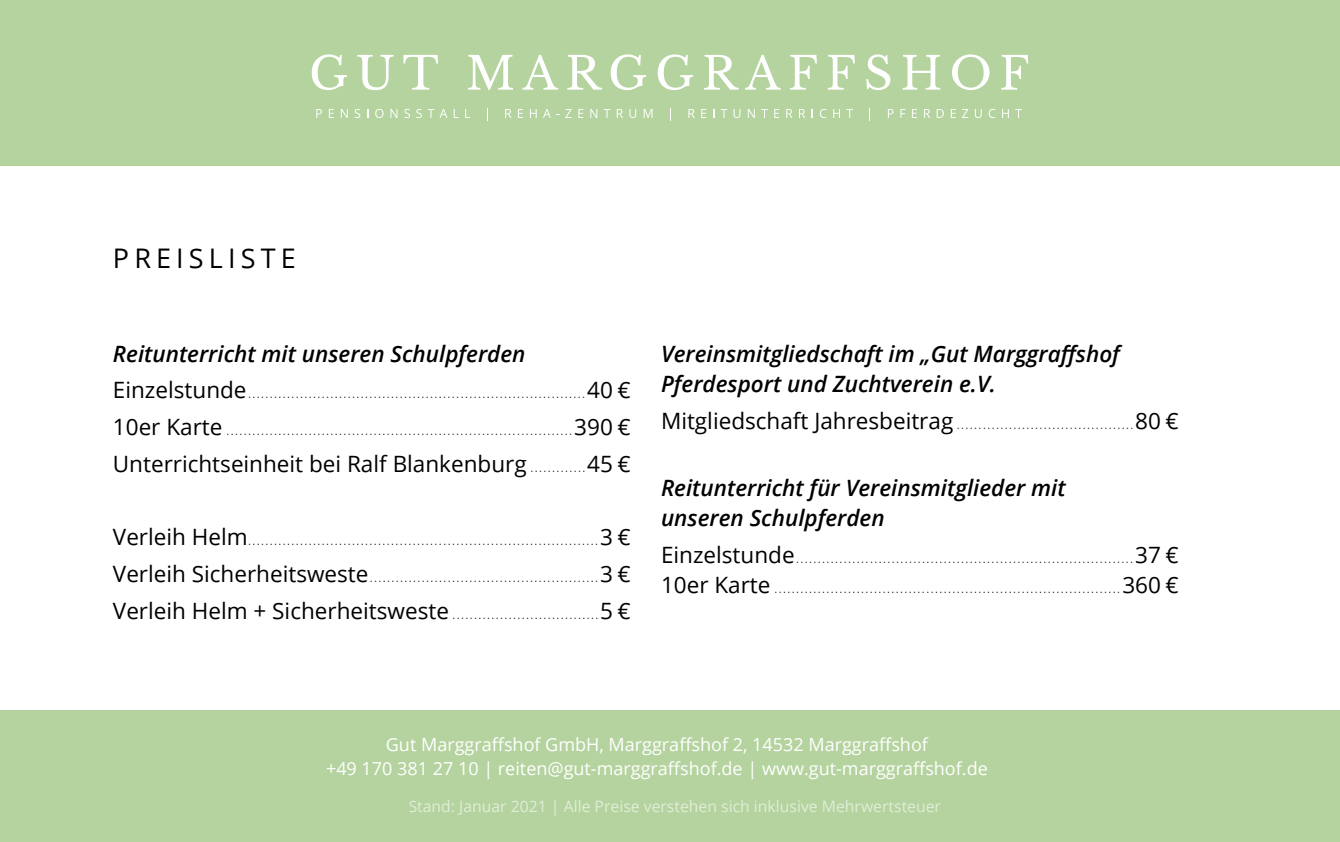
<style>
.page{position:relative;width:1340px;height:842px;background:#fff}
.page>*{position:absolute;margin:0;border:0;box-sizing:border-box;transform-origin:0 0}
.t1{font:27px "Open Sans";letter-spacing:.19em;color:#000}
.t2{font:italic 600 22.5px/30.4px "Open Sans";color:#000}
.t3{font:22.5px "Open Sans";color:#000}
.t4{font:100 20.25px/36.7px "Roboto";color:#000}
.t5{font:18px/24.8px "Open Sans";color:#fff;text-align:center}
.t6{font:15.75px "Open Sans";color:#fff}
.s1{font-family:"Open Sans";font-weight:400;font-size:22.5px}
.s2{font-family:"Roboto";font-weight:100;font-size:20.25px}
</style>
<div class="page">
<div style="left:0;top:0;width:1339px;height:166px;background:#b4d39e"></div>
<svg style="left:312px;top:54px;width:35px;height:36px"></svg>
<svg style="left:357px;top:55px;width:36px;height:35px"></svg>
<svg style="left:403px;top:55px;width:35px;height:35px"></svg>
<svg style="left:468px;top:55px;width:45px;height:35px"></svg>
<svg style="left:522px;top:55px;width:36px;height:35px"></svg>
<svg style="left:567px;top:55px;width:35px;height:35px"></svg>
<svg style="left:610px;top:54px;width:36px;height:36px"></svg>
<svg style="left:657px;top:54px;width:36px;height:36px"></svg>
<svg style="left:704px;top:55px;width:34px;height:35px"></svg>
<svg style="left:745px;top:55px;width:35px;height:35px"></svg>
<svg style="left:789px;top:55px;width:28px;height:35px"></svg>
<svg style="left:827px;top:55px;width:27px;height:35px"></svg>
<svg style="left:866px;top:54px;width:24px;height:36px"></svg>
<svg style="left:902px;top:55px;width:38px;height:35px"></svg>
<svg style="left:952px;top:54px;width:37px;height:36px"></svg>
<svg style="left:1001px;top:55px;width:27px;height:35px"></svg>
<svg style="left:316px;top:109px;width:6px;height:9px"></svg>
<svg style="left:329px;top:109px;width:5px;height:9px"></svg>
<svg style="left:341px;top:109px;width:7px;height:9px"></svg>
<svg style="left:355px;top:109px;width:5px;height:9px"></svg>
<svg style="left:375px;top:109px;width:8px;height:9px"></svg>
<svg style="left:390px;top:109px;width:7px;height:9px"></svg>
<svg style="left:404px;top:109px;width:6px;height:9px"></svg>
<svg style="left:416px;top:109px;width:31px;height:9px"></svg>
<svg style="left:453px;top:109px;width:5px;height:9px"></svg>
<svg style="left:465px;top:109px;width:5px;height:9px"></svg>
<svg style="left:487px;top:108px;width:1px;height:13px"></svg>
<svg style="left:505px;top:109px;width:6px;height:9px"></svg>
<svg style="left:518px;top:109px;width:5px;height:9px"></svg>
<svg style="left:530px;top:109px;width:6px;height:9px"></svg>
<svg style="left:543px;top:109px;width:16px;height:9px"></svg>
<svg style="left:565px;top:109px;width:6px;height:9px"></svg>
<svg style="left:578px;top:109px;width:5px;height:9px"></svg>
<svg style="left:590px;top:109px;width:7px;height:9px"></svg>
<svg style="left:603px;top:109px;width:7px;height:9px"></svg>
<svg style="left:616px;top:109px;width:7px;height:9px"></svg>
<svg style="left:629px;top:109px;width:7px;height:9px"></svg>
<svg style="left:643px;top:109px;width:9px;height:9px"></svg>
<svg style="left:670px;top:108px;width:1px;height:13px"></svg>
<svg style="left:688px;top:109px;width:6px;height:9px"></svg>
<svg style="left:701px;top:109px;width:5px;height:9px"></svg>
<svg style="left:720px;top:109px;width:7px;height:9px"></svg>
<svg style="left:733px;top:109px;width:7px;height:9px"></svg>
<svg style="left:747px;top:109px;width:7px;height:9px"></svg>
<svg style="left:761px;top:109px;width:7px;height:9px"></svg>
<svg style="left:774px;top:109px;width:5px;height:9px"></svg>
<svg style="left:786px;top:109px;width:6px;height:9px"></svg>
<svg style="left:799px;top:109px;width:6px;height:9px"></svg>
<svg style="left:819px;top:109px;width:7px;height:9px"></svg>
<svg style="left:833px;top:109px;width:7px;height:9px"></svg>
<svg style="left:846px;top:109px;width:7px;height:9px"></svg>
<svg style="left:869px;top:108px;width:1px;height:13px"></svg>
<svg style="left:887px;top:109px;width:6px;height:9px"></svg>
<svg style="left:900px;top:109px;width:5px;height:9px"></svg>
<svg style="left:912px;top:109px;width:4px;height:9px"></svg>
<svg style="left:924px;top:109px;width:6px;height:9px"></svg>
<svg style="left:936px;top:109px;width:7px;height:9px"></svg>
<svg style="left:950px;top:109px;width:5px;height:9px"></svg>
<svg style="left:962px;top:109px;width:6px;height:9px"></svg>
<svg style="left:975px;top:109px;width:6px;height:9px"></svg>
<svg style="left:988px;top:109px;width:7px;height:9px"></svg>
<svg style="left:1002px;top:109px;width:6px;height:9px"></svg>
<svg style="left:1015px;top:109px;width:6px;height:9px"></svg>
<div style="left:0;top:711px;width:1339px;height:131px;background:#b4d39e"></div>
<h1 class="t1" style="left:113px;top:240px;width:184px">PREISLISTE</h1>
<p class="t2" style="left:113px;top:338px;width:414px">Reitunterricht mit unseren Schulpferden</p>
<p class="t4" style="left:113px;top:372px;width:519px"><span class="s1">Einzelstunde</span>..............................................................................<span class="s1">40 €<br>10er Karte</span> ................................................................................<span class="s1">390 €</span></p>
<p class="t3" style="left:113px;top:448px;width:519px">Unterrichtseinheit bei Ralf Blankenburg <span class="s2">.............</span>45 €</p>
<p class="t4" style="left:113px;top:519px;width:519px;text-align:justify"><span class="s1">Verleih Helm</span>.................................................................................<span class="s1">3 € Verleih Sicherheitsweste</span>.....................................................<span class="s1">3 € Verleih Helm + Sicherheitsweste</span>..................................<span class="s1">5 €</span></p>
<p class="t2" style="left:661px;top:338px;width:460px">Vereinsmitgliedschaft im „Gut Marggraffshof<br>Pferdesport und Zuchtverein e.V.</p>
<p class="t4" style="left:661px;top:403px;width:519px"><span class="s1">Mitgliedschaft Jahresbeitrag</span>.........................................<span class="s1">80 €</span></p>
<p class="t2" style="left:661px;top:472px;width:406px">Reitunterricht für Vereinsmitglieder mit unseren Schulpferden</p>
<p class="t4" style="left:661px;top:540px;width:519px;line-height:30.4px"><span class="s1">Einzelstunde</span>..............................................................................<span class="s1">37 €<br>10er Karte</span> ................................................................................<span class="s1">360 €</span></p>
<p class="t5" style="left:326px;top:731px;width:663px">Gut Marggraffshof GmbH, Marggraffshof 2, 14532 Marggraffshof<br>+49 170 381 27 10 | reiten@gut-marggraffshof.de | www.gut-marggraffshof.de</p>
<p class="t6" style="left:408px;top:795px;width:534px">Stand: Januar 2021 | Alle Preise verstehen sich inklusive Mehrwertsteuer</p>
</div>
